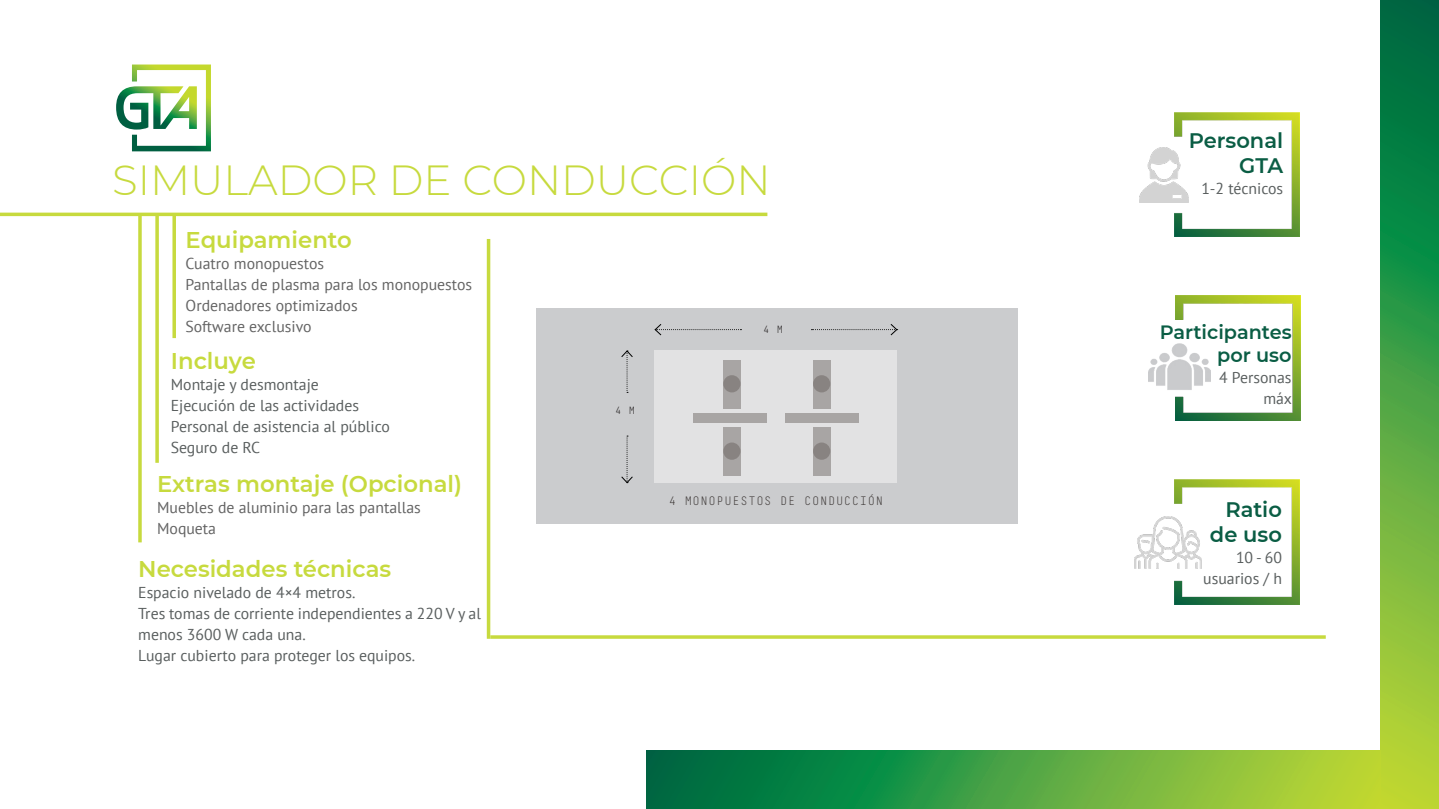
<style>
.page{position:relative;width:1439px;height:809px;background:#fff}
.page>*{position:absolute;margin:0;border:0;box-sizing:border-box;transform-origin:0 0}
.t1{font:300 42px "Montserrat";color:#c7da3e}
.t2{font:600 22.75px "Montserrat";color:#c7da3e}
.t3{font:600 21px "Montserrat";color:#0a5d44}
.t4{font:600 19.25px "Montserrat";color:#0a5d44}
.t5{font:15.75px/21px "PT Sans";color:#595e5e;text-align:right}
.t6{font:15.75px "PT Sans";color:#636363}
.t7{font:300 12.25px "Decima Mono Pro";letter-spacing:.05em;color:#3f3a39}
.t8{font:300 10.5px "Decima Mono Pro";color:#231f20}
</style>
<div class="page">
<svg style="left:1380px;top:0;width:59px;height:809px;background:#4ea240"></svg>
<svg style="left:646px;top:750px;width:734px;height:59px;background:#4ea240"></svg>
<svg style="left:116px;top:64px;width:95px;height:87px"></svg>
<hr style="left:0;top:213px;width:767px;height:3px;background:#c7da3e">
<hr style="left:490px;top:635px;width:835px;height:3px;background:#c7da3e">
<svg style="left:172px;top:216px;width:4px;height:122px"></svg>
<hr style="left:487px;top:239px;width:3px;height:399px;background:#c7da3e">
<svg style="left:155px;top:216px;width:4px;height:247px"></svg>
<svg style="left:138px;top:216px;width:4px;height:326px"></svg>
<div style="left:536px;top:309px;width:481px;height:215px;background:#cbccce"></div>
<div style="left:655px;top:350px;width:242px;height:133px;background:#e2e2e3"></div>
<div style="left:723px;top:427px;width:17px;height:49px;background:#a8a5a4"></div>
<div style="left:723px;top:442px;width:17px;height:18px;background:#888381;border-radius:50%"></div>
<div style="left:813px;top:427px;width:17px;height:49px;background:#a8a5a4"></div>
<div style="left:813px;top:442px;width:17px;height:18px;background:#888381;border-radius:50%"></div>
<div style="left:723px;top:360px;width:17px;height:48px;background:#a8a5a4"></div>
<div style="left:723px;top:375px;width:17px;height:17px;background:#888381;border-radius:50%"></div>
<div style="left:813px;top:360px;width:17px;height:48px;background:#a8a5a4"></div>
<div style="left:813px;top:375px;width:17px;height:17px;background:#888381;border-radius:50%"></div>
<svg style="left:811px;top:324px;width:86px;height:12px"></svg>
<svg style="left:654px;top:324px;width:87px;height:12px"></svg>
<svg style="left:621px;top:436px;width:12px;height:47px"></svg>
<svg style="left:621px;top:350px;width:12px;height:43px"></svg>
<div style="left:693px;top:413px;width:74px;height:9px;background:#a8a5a4"></div>
<div style="left:784px;top:413px;width:74px;height:9px;background:#a8a5a4"></div>
<img style="left:1174px;top:112px;width:125px;height:125px">
<img style="left:1174px;top:480px;width:125px;height:124px">
<img style="left:1134px;top:516px;width:67px;height:52px">
<img style="left:1139px;top:147px;width:49px;height:55px">
<img style="left:1175px;top:296px;width:125px;height:125px">
<img style="left:1148px;top:338px;width:62px;height:56px">
<p class="t1" style="left:112px;top:152px;width:660px">SIMULADOR DE CONDUCCIÓN</p>
<p class="t2" style="left:186px;top:223px;width:168px">Equipamiento</p>
<p class="t6" style="left:186px;top:253px;width:140px">Cuatro monopuestos</p>
<p class="t6" style="left:186px;top:274px;width:288px">Pantallas de plasma para los monopuestos</p>
<p class="t6" style="left:186px;top:295px;width:174px">Ordenadores optimizados</p>
<p class="t6" style="left:186px;top:316px;width:127px">Software exclusivo</p>
<p class="t2" style="left:171px;top:345px;width:87px">Incluye</p>
<p class="t5" style="left:171px;top:374px;width:150px">Montaje y desmontaje</p>
<p class="t5" style="left:171px;top:395px;width:190px">Ejecución de las actividades</p>
<p class="t5" style="left:171px;top:416px;width:221px">Personal de asistencia al público</p>
<p class="t5" style="left:171px;top:437px;width:91px">Seguro de RC</p>
<p class="t2" style="left:157px;top:468px;width:306px">Extras montaje (Opcional)</p>
<p class="t6" style="left:157px;top:498px;width:265px">Muebles de aluminio para las pantallas</p>
<p class="t6" style="left:157px;top:519px;width:60px">Moqueta</p>
<p class="t2" style="left:138px;top:552px;width:254px">Necesidades técnicas</p>
<p class="t5" style="left:138px;top:581px;width:219px">Espacio nivelado de 4×4 metros.</p>
<p class="t5" style="left:138px;top:602px;width:344px;text-align:left">Tres tomas de corriente independientes a 220 V y al menos 3600 W cada una.</p>
<p class="t5" style="left:138px;top:644px;width:278px">Lugar cubierto para proteger los equipos.</p>
<p class="t8" style="left:615px;top:405px;width:21px">4 M</p>
<p class="t8" style="left:763px;top:324px;width:21px">4 M</p>
<p class="t7" style="left:669px;top:493px;width:216px">4 MONOPUESTOS DE CONDUCCIÓN</p>
<p class="t3" style="left:1188px;top:125px;width:96px">Personal</p>
<p class="t3" style="left:1239px;top:150px;width:45px">GTA</p>
<p class="t5" style="left:1201px;top:177px;width:83px">1-2 técnicos</p>
<p class="t4" style="left:1159px;top:318px;width:133px">Participantes</p>
<p class="t4" style="left:1217px;top:341px;width:76px">por uso</p>
<p class="t5" style="left:1219px;top:366px;width:74px">4 Personas</p>
<p class="t5" style="left:1263px;top:387px;width:30px">máx</p>
<p class="t3" style="left:1225px;top:494px;width:58px">Ratio</p>
<p class="t3" style="left:1210px;top:520px;width:73px">de uso</p>
<p class="t5" style="left:1203px;top:546px;width:80px">10 - 60 usuarios / h</p>
</div>
